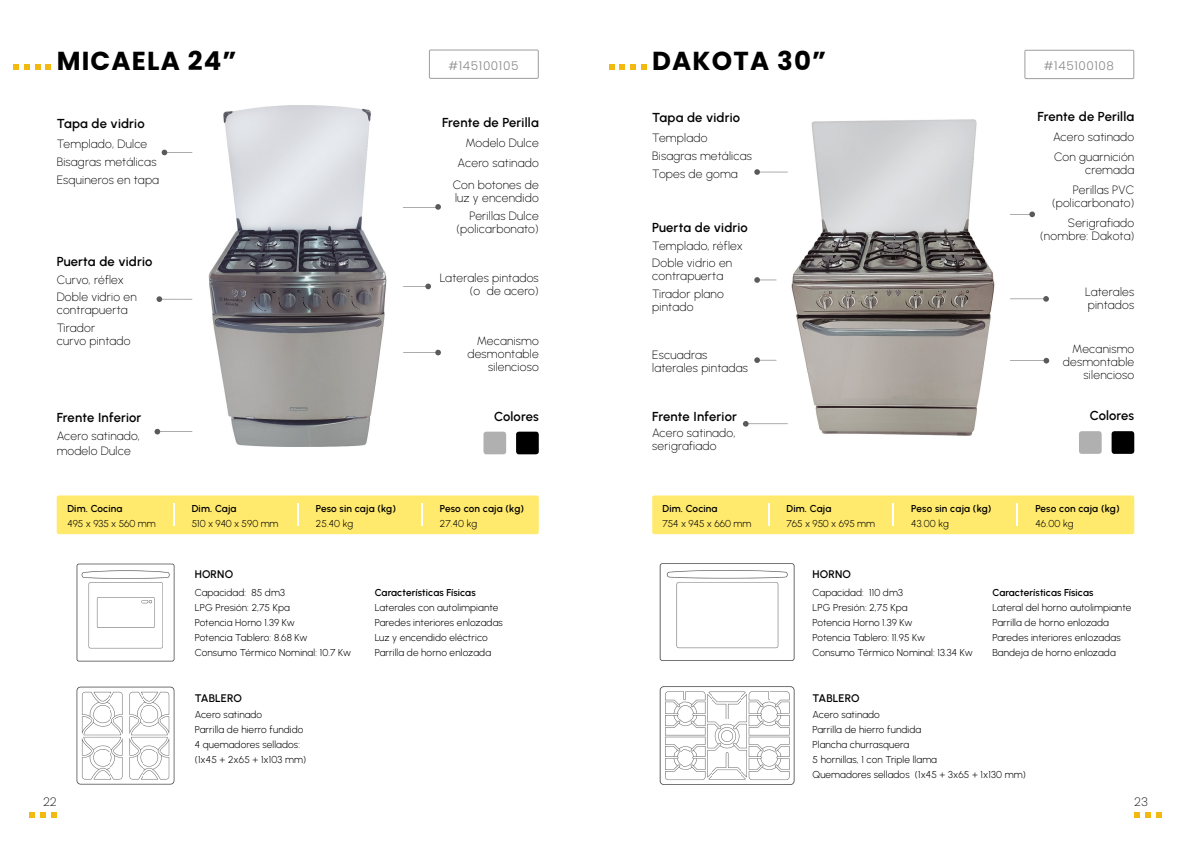
<style>
.page{position:relative;width:1191px;height:842px;background:#fff}
.page>*{position:absolute;margin:0;border:0;box-sizing:border-box;transform-origin:0 0}
.t1{font:700 26px "Poppins";letter-spacing:.045em;color:#000}
.t2{font:600 13px "Urbanist";letter-spacing:.01em;color:#000}
.t3{font:200 12px/13px "Urbanist";letter-spacing:.02em;color:#000}
.t4{font:300 12px "Poppins";letter-spacing:.05em;color:#878787}
.t5{font:200 12px "Poppins";color:#000}
.t6{font:600 11px "Urbanist";letter-spacing:.01em;color:#000}
.t7{font:300 10px/15px "Urbanist";letter-spacing:.01em;color:#000}
.t8{font:600 10px "Urbanist";letter-spacing:.01em;color:#000}
</style>
<div class="page">
<svg style="left:1134px;top:812px;width:27px;height:6px"></svg>
<svg style="left:30px;top:812px;width:27px;height:6px"></svg>
<img style="left:156px;top:105px;width:347px;height:350px">
<div style="left:483px;top:432px;width:23px;height:22px;background:#b0b0b0;border-radius:3px"></div>
<div style="left:516px;top:432px;width:23px;height:22px;background:#000;border-radius:3px"></div>
<img style="left:76px;top:686px;width:99px;height:99px">
<img style="left:76px;top:563px;width:99px;height:99px">
<div style="left:57px;top:495px;width:482px;height:39px;background:#ffea6d;border-radius:2px"></div>
<svg style="left:173px;top:503px;width:1px;height:23px"></svg>
<svg style="left:297px;top:503px;width:1px;height:23px"></svg>
<svg style="left:421px;top:503px;width:1px;height:23px"></svg>
<svg style="left:13px;top:64px;width:38px;height:6px"></svg>
<svg style="left:429px;top:50px;width:110px;height:29px"></svg>
<hr style="left:403px;top:352px;width:35px;height:1px;background:#5a5a5b">
<svg style="left:435px;top:350px;width:6px;height:5px"></svg>
<svg style="left:403px;top:284px;width:28px;height:5px"></svg>
<hr style="left:403px;top:207px;width:35px;height:1px;background:#5a5a5b">
<svg style="left:435px;top:204px;width:6px;height:6px"></svg>
<svg style="left:154px;top:429px;width:6px;height:5px"></svg>
<hr style="left:159px;top:431px;width:33px;height:1px;background:#5a5a5b">
<svg style="left:162px;top:150px;width:30px;height:5px"></svg>
<hr style="left:159px;top:299px;width:33px;height:1px;background:#5a5a5b">
<svg style="left:156px;top:296px;width:6px;height:6px"></svg>
<img style="left:748px;top:79px;width:350px;height:357px">
<div style="left:652px;top:495px;width:482px;height:39px;background:#ffea6d;border-radius:2px"></div>
<svg style="left:768px;top:503px;width:1px;height:23px"></svg>
<svg style="left:892px;top:503px;width:1px;height:23px"></svg>
<svg style="left:1016px;top:503px;width:1px;height:23px"></svg>
<svg style="left:743px;top:421px;width:5px;height:6px"></svg>
<hr style="left:745px;top:424px;width:43px;height:1px;background:#5a5a5b">
<svg style="left:1024px;top:50px;width:110px;height:29px"></svg>
<svg style="left:609px;top:64px;width:37px;height:6px"></svg>
<hr style="left:757px;top:172px;width:31px;height:1px;background:#5a5a5b">
<svg style="left:754px;top:169px;width:6px;height:6px"></svg>
<hr style="left:1010px;top:360px;width:36px;height:1px;background:#5a5a5b">
<svg style="left:1043px;top:358px;width:6px;height:5px"></svg>
<div style="left:1079px;top:431px;width:22px;height:23px;background:#b0b0b0;border-radius:3px"></div>
<div style="left:1111px;top:431px;width:23px;height:23px;background:#000;border-radius:3px"></div>
<svg style="left:1010px;top:211px;width:25px;height:6px"></svg>
<svg style="left:754px;top:277px;width:22px;height:6px"></svg>
<svg style="left:754px;top:357px;width:22px;height:6px"></svg>
<svg style="left:1043px;top:296px;width:6px;height:6px"></svg>
<hr style="left:1010px;top:299px;width:34px;height:1px;background:#5a5a5b">
<img style="left:659px;top:563px;width:136px;height:98px">
<img style="left:659px;top:686px;width:136px;height:99px">
<h1 class="t1" style="left:57px;top:46px;width:181px">MICAELA 24”</h1>
<p class="t4" style="left:448px;top:59px;width:71px">#145100105</p>
<h1 class="t1" style="left:652px;top:46px;width:175px">DAKOTA 30”</h1>
<p class="t4" style="left:1044px;top:58px;width:72px">#145100108</p>
<h2 class="t2" style="left:57px;top:115px;width:89px">Tapa de vidrio</h2>
<p class="t3" style="left:57px;top:135px;width:104px;line-height:18.1px">Templado, Dulce<br>Bisagras metálicas<br>Esquineros en tapa</p>
<h2 class="t2" style="left:57px;top:253px;width:97px">Puerta de vidrio</h2>
<p class="t3" style="left:57px;top:271px;width:82px;line-height:16.9px">Curvo, réflex<br>Doble vidrio en</p>
<p class="t3" style="left:57px;top:303px;width:73px">contrapuerta</p>
<h2 class="t2" style="left:442px;top:114px;width:98px">Frente de Perilla</h2>
<p class="t3" style="left:457px;top:133px;width:83px;line-height:20.2px;text-align:right">Modelo Dulce<br>Acero satinado</p>
<p class="t3" style="left:453px;top:178px;width:87px">Con botones de luz y encendido</p>
<p class="t3" style="left:456px;top:209px;width:84px;text-align:right">Perillas Dulce (policarbonato)</p>
<p class="t3" style="left:440px;top:271px;width:100px;text-align:right">Laterales pintados (o de acero)</p>
<h2 class="t2" style="left:652px;top:109px;width:89px">Tapa de vidrio</h2>
<p class="t3" style="left:652px;top:129px;width:101px;line-height:18.1px">Templado<br>Bisagras metálicas<br>Topes de goma</p>
<h2 class="t2" style="left:652px;top:219px;width:97px">Puerta de vidrio</h2>
<p class="t3" style="left:652px;top:239px;width:92px">Templado, réflex</p>
<p class="t3" style="left:652px;top:287px;width:73px">Tirador plano pintado</p>
<p class="t3" style="left:652px;top:256px;width:82px">Doble vidrio en contrapuerta</p>
<h2 class="t2" style="left:1037px;top:108px;width:98px">Frente de Perilla</h2>
<p class="t3" style="left:1053px;top:130px;width:83px">Acero satinado</p>
<p class="t3" style="left:1054px;top:150px;width:82px;text-align:right">Con guarnición cremada</p>
<p class="t3" style="left:1052px;top:183px;width:84px;text-align:right">Perillas PVC (policarbonato)</p>
<p class="t3" style="left:1040px;top:216px;width:95px;text-align:right">Serigrafiado (nombre: Dakota)</p>
<p class="t3" style="left:1085px;top:285px;width:51px">Laterales pintados</p>
<p class="t3" style="left:57px;top:321px;width:75px">Tirador<br>curvo pintado</p>
<h2 class="t2" style="left:57px;top:408px;width:86px">Frente Inferior</h2>
<p class="t3" style="left:57px;top:427px;width:85px;line-height:15px">Acero satinado, modelo Dulce</p>
<p class="t3" style="left:467px;top:334px;width:73px;text-align:right">Mecanismo desmontable silencioso</p>
<h2 class="t2" style="left:494px;top:408px;width:46px">Colores</h2>
<p class="t3" style="left:652px;top:348px;width:97px">Escuadras laterales pintadas</p>
<h2 class="t2" style="left:652px;top:408px;width:86px">Frente Inferior</h2>
<p class="t3" style="left:652px;top:426px;width:85px">Acero satinado, serigrafiado</p>
<p class="t3" style="left:1062px;top:342px;width:73px;text-align:right">Mecanismo desmontable silencioso</p>
<h2 class="t2" style="left:1089px;top:407px;width:46px">Colores</h2>
<p class="t8" style="left:67px;top:502px;width:56px">Dim. Cocina</p>
<p class="t7" style="left:67px;top:516px;width:90px">495 x 935 x 560 mm</p>
<p class="t8" style="left:192px;top:502px;width:46px">Dim. Caja</p>
<p class="t7" style="left:192px;top:516px;width:88px">510 x 940 x 590 mm</p>
<p class="t8" style="left:316px;top:502px;width:82px">Peso sin caja (kg)</p>
<p class="t7" style="left:316px;top:516px;width:39px">25.40 kg</p>
<p class="t8" style="left:440px;top:502px;width:86px">Peso con caja (kg)</p>
<p class="t7" style="left:440px;top:516px;width:39px">27.40 kg</p>
<p class="t8" style="left:662px;top:502px;width:56px">Dim. Cocina</p>
<p class="t7" style="left:662px;top:516px;width:90px">754 x 945 x 660 mm</p>
<p class="t8" style="left:786px;top:502px;width:46px">Dim. Caja</p>
<p class="t7" style="left:786px;top:516px;width:90px">765 x 950 x 695 mm</p>
<p class="t8" style="left:911px;top:502px;width:82px">Peso sin caja (kg)</p>
<p class="t7" style="left:911px;top:516px;width:39px">43.00 kg</p>
<p class="t8" style="left:1035px;top:502px;width:86px">Peso con caja (kg)</p>
<p class="t7" style="left:1035px;top:516px;width:40px">46.00 kg</p>
<p class="t6" style="left:195px;top:567px;width:40px">HORNO</p>
<p class="t6" style="left:812px;top:567px;width:40px">HORNO</p>
<p class="t7" style="left:195px;top:585px;width:158px">Capacidad: 85 dm3<br>LPG Presión: 2,75 Kpa<br>Potencia Horno 1.39 Kw<br>Potencia Tablero: 8.68 Kw<br>Consumo Térmico Nominal: 10.7 Kw</p>
<p class="t8" style="left:375px;top:586px;width:102px">Características Físicas</p>
<p class="t7" style="left:375px;top:600px;width:130px">Laterales con autolimpiante<br>Paredes interiores enlozadas<br>Luz y encendido eléctrico<br>Parrilla de horno enlozada</p>
<p class="t7" style="left:812px;top:585px;width:162px">Capacidad: 110 dm3<br>LPG Presión: 2,75 Kpa<br>Potencia Horno 1.39 Kw<br>Potencia Tablero: 11.95 Kw<br>Consumo Térmico Nominal: 13.34 Kw</p>
<p class="t8" style="left:992px;top:586px;width:102px">Características Físicas</p>
<p class="t7" style="left:992px;top:600px;width:140px">Lateral del horno autolimpiante<br>Parrilla de horno enlozada<br>Paredes interiores enlozadas<br>Bandeja de horno enlozada</p>
<p class="t6" style="left:195px;top:691px;width:49px">TABLERO</p>
<p class="t6" style="left:812px;top:691px;width:49px">TABLERO</p>
<p class="t7" style="left:195px;top:707px;width:113px">Acero satinado<br>Parrilla de hierro fundido<br>4 quemadores sellados: (1x45 + 2x65 + 1x103 mm)</p>
<p class="t7" style="left:812px;top:707px;width:215px">Acero satinado<br>Parrilla de hierro fundida<br>Plancha churrasquera<br>5 hornillas, 1 con Triple llama<br>Quemadores sellados (1x45 + 3x65 + 1x130 mm)</p>
<p class="t5" style="left:43px;top:795px;width:15px">22</p>
<p class="t5" style="left:1134px;top:795px;width:15px">23</p>
</div>
